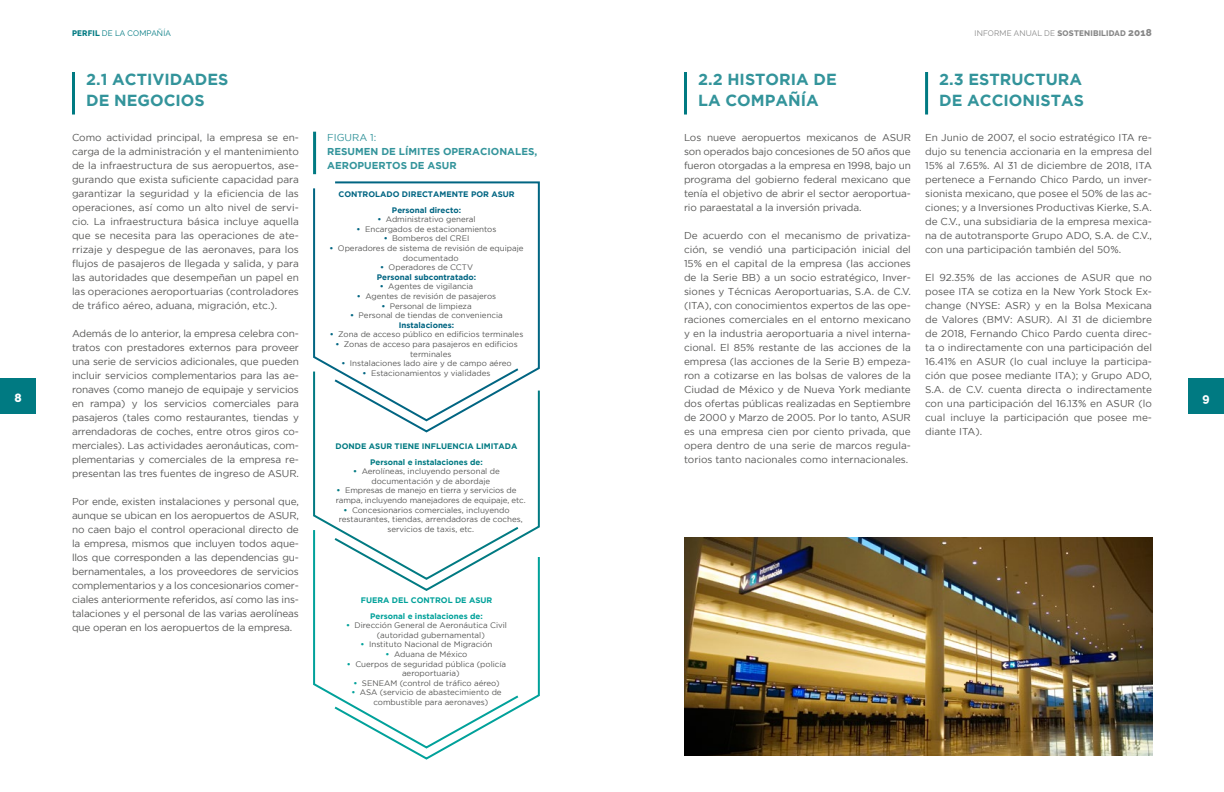
<style>
.page{position:relative;width:1224px;height:792px;background:#fff}
.page>*{position:absolute;margin:0;border:0;box-sizing:border-box;transform-origin:0 0}
.t1{font:700 16px/21px "Gotham";color:#33949b}
.t2{font:800 12px "Raleway";color:#fff}
.t3{font:10px/14px "Gotham";color:#575756;text-align:justify}
.t4{font:700 10px/14px "Gotham";color:#33949b}
.t5{font:10px "Gotham";color:#33949b}
.t6{font:8px/9.6px "Gotham";color:#575756}
.t7{font:700 8px/15.6px "Gotham";color:#006582;text-align:center}
.t8{font:700 8px/15.6px "Gotham";color:#007a82;text-align:center}
.t9{font:700 8px/15.6px "Gotham";color:#00a19a;text-align:center}
.t10{font:8px "Raleway";letter-spacing:.025em;color:#878787}
.t11{font:8px "Raleway";letter-spacing:.025em;color:#007a82}
.s1{font-weight:800}
.s2{font-weight:800;font-size:10px}
.s3{font-weight:700;color:#006582}
.s4{font-weight:400;color:#575756}
.s5{font-weight:700;color:#007a82}
.s6{font-weight:700;color:#00a19a}
</style>
<div class="page">
<img style="left:684px;top:537px;width:468px;height:219px">
<div style="left:0;top:378px;width:36px;height:36px;background:#007a82"></div>
<div style="left:1188px;top:378px;width:36px;height:36px;background:#007a82"></div>
<hr style="left:72px;top:72px;width:3px;height:43px;background:#007a82">
<hr style="left:684px;top:72px;width:3px;height:43px;background:#007a82">
<hr style="left:925px;top:72px;width:3px;height:43px;background:#007a82">
<hr style="left:313px;top:132px;width:3px;height:42px;background:#007a82">
<svg style="left:335px;top:181px;width:205px;height:199px"></svg>
<svg style="left:313px;top:186px;width:208px;height:184px"></svg>
<svg style="left:313px;top:370px;width:208px;height:157px"></svg>
<svg style="left:332px;top:389px;width:208px;height:149px"></svg>
<svg style="left:313px;top:528px;width:208px;height:168px"></svg>
<svg style="left:332px;top:555px;width:208px;height:205px"></svg>
<p class="t11" style="left:72px;top:29px;width:100px"><span class="s1">PERFIL</span> DE LA COMPAÑÍA</p>
<p class="t10" style="left:975px;top:29px;width:179px">INFORME ANUAL DE <span class="s1">SOSTENIBILIDAD</span> <span class="s2">2018</span></p>
<h1 class="t1" style="left:86px;top:68px;width:144px">2.1 ACTIVIDADES<br>DE NEGOCIOS</h1>
<h1 class="t1" style="left:698px;top:68px;width:140px">2.2 HISTORIA DE<br>LA COMPAÑÍA</h1>
<h1 class="t1" style="left:939px;top:68px;width:146px">2.3 ESTRUCTURA<br>DE ACCIONISTAS</h1>
<p class="t3" style="left:684px;top:130px;width:228px">Los nueve aeropuertos mexicanos de ASUR son operados bajo concesiones de 50 años que fueron otorgadas a la empresa en 1998, bajo un programa del gobierno federal mexicano que tenía el objetivo de abrir el sector aeroportua&shy;rio paraestatal a la inversión privada.</p>
<p class="t3" style="left:684px;top:228px;width:228px">De acuerdo con el mecanismo de privatiza&shy;ción, se vendió una participación inicial del 15% en el capital de la empresa (las acciones de la Serie BB) a un socio estratégico, Inver&shy;siones y Técnicas Aeroportuarias, S.A. de C.V. (ITA), con conocimientos expertos de las ope&shy;raciones comerciales en el entorno mexicano y en la industria aeroportuaria a nivel interna&shy;cional. El 85% restante de las acciones de la empresa (las acciones de la Serie B) empeza&shy;ron a cotizarse en las bolsas de valores de la Ciudad de México y de Nueva York mediante dos ofertas públicas realizadas en Septiembre de 2000 y Marzo de 2005. Por lo tanto, ASUR es una empresa cien por ciento privada, que opera dentro de una serie de marcos regula&shy;torios tanto nacionales como internacionales.</p>
<p class="t3" style="left:925px;top:130px;width:228px">En Junio de 2007, el socio estratégico ITA re&shy;dujo su tenencia accionaria en la empresa del 15% al 7.65%. Al 31 de diciembre de 2018, ITA pertenece a Fernando Chico Pardo, un inver&shy;sionista mexicano, que posee el 50% de las ac&shy;ciones; y a Inversiones Productivas Kierke, S.A. de C.V., una subsidiaria de la empresa mexica&shy;na de autotransporte Grupo ADO, S.A. de C.V., con una participación también del 50%.</p>
<p class="t3" style="left:925px;top:270px;width:228px">El 92.35% de las acciones de ASUR que no posee ITA se cotiza en la New York Stock Ex&shy;change (NYSE: ASR) y en la Bolsa Mexicana de Valores (BMV: ASUR). Al 31 de diciembre de 2018, Fernando Chico Pardo cuenta direc&shy;ta o indirectamente con una participación del 16.41% en ASUR (lo cual incluye la participa&shy;ción que posee mediante ITA); y Grupo ADO, S.A. de C.V. cuenta directa o indirectamente con una participación del 16.13% en ASUR (lo cual incluye la participación que posee me&shy;diante ITA).</p>
<p class="t3" style="left:72px;top:130px;width:228px">Como actividad principal, la empresa se en&shy;carga de la administración y el mantenimiento de la infraestructura de sus aeropuertos, ase&shy;gurando que exista suficiente capacidad para garantizar la seguridad y la eficiencia de las operaciones, así como un alto nivel de servi&shy;cio. La infraestructura básica incluye aquella que se necesita para las operaciones de ate&shy;rrizaje y despegue de las aeronaves, para los flujos de pasajeros de llegada y salida, y para las autoridades que desempeñan un papel en las operaciones aeroportuarias (controladores de tráfico aéreo, aduana, migración, etc.).</p>
<p class="t3" style="left:72px;top:326px;width:228px">Además de lo anterior, la empresa celebra con&shy;tratos con prestadores externos para proveer una serie de servicios adicionales, que pueden incluir servicios complementarios para las ae&shy;ronaves (como manejo de equipaje y servicios en rampa) y los servicios comerciales para pasajeros (tales como restaurantes, tiendas y arrendadoras de coches, entre otros giros co&shy;merciales). Las actividades aeronáuticas, com&shy;plementarias y comerciales de la empresa re&shy;presentan las tres fuentes de ingreso de ASUR.</p>
<p class="t3" style="left:72px;top:494px;width:228px">Por ende, existen instalaciones y personal que, aunque se ubican en los aeropuertos de ASUR, no caen bajo el control operacional directo de la empresa, mismos que incluyen todos aque&shy;llos que corresponden a las dependencias gu&shy;bernamentales, a los proveedores de servicios complementarios y a los concesionarios comer&shy;ciales anteriormente referidos, así como las ins&shy;talaciones y el personal de las varias aerolíneas que operan en los aeropuertos de la empresa.</p>
<p class="t5" style="left:327px;top:132px;width:51px">FIGURA 1:</p>
<p class="t4" style="left:327px;top:144px;width:212px">RESUMEN DE LÍMITES OPERACIONALES,<br>AEROPUERTOS DE ASUR</p>
<p class="t7" style="left:338px;top:186px;width:178px">CONTROLADO DIRECTAMENTE POR ASUR<br>Personal directo:</p>
<p class="t6" style="left:377px;top:214px;width:100px"><span class="s3">•</span> Administrativo general</p>
<p class="t6" style="left:357px;top:224px;width:141px"><span class="s3">•</span> Encargados de estacionamientos</p>
<p class="t6" style="left:384px;top:234px;width:87px"><span class="s3">•</span> Bomberos del CREI</p>
<p class="t6" style="left:403px;top:243px;width:122px;text-indent:-74px"><span class="s3">•</span> Operadores de sistema de revisión de equipaje documentado</p>
<p class="t7" style="left:377px;top:262px;width:101px;line-height:9.6px">• <span class="s4">Operadores de CCTV<br></span>Personal subcontratado:</p>
<p class="t6" style="left:380px;top:282px;width:95px"><span class="s3">•</span> Agentes de vigilancia</p>
<p class="t6" style="left:357px;top:291px;width:141px"><span class="s3">•</span> Agentes de revisión de pasajeros</p>
<p class="t6" style="left:381px;top:301px;width:92px"><span class="s3">•</span> Personal de limpieza</p>
<p class="t6" style="left:350px;top:310px;width:154px;text-align:center"><span class="s3">•</span> Personal de tiendas de conveniencia<br><span class="s3">Instalaciones:</span></p>
<p class="t6" style="left:330px;top:330px;width:195px"><span class="s3">•</span> Zona de acceso público en edificios terminales</p>
<p class="t6" style="left:410px;top:339px;width:109px;text-indent:-75px"><span class="s3">•</span> Zonas de acceso para pasajeros en edificios terminales</p>
<p class="t6" style="left:341px;top:358px;width:172px"><span class="s3">•</span> Instalaciones lado aire y de campo aéreo</p>
<p class="t6" style="left:363px;top:368px;width:129px"><span class="s3">•</span> Estacionamientos y vialidades</p>
<p class="t2" style="left:14px;top:391px;width:9px">8</p>
<p class="t2" style="left:1202px;top:391px;width:9px">9</p>
<p class="t8" style="left:336px;top:438px;width:183px">DONDE ASUR TIENE INFLUENCIA LIMITADA<br>Personal e instalaciones de:</p>
<p class="t6" style="left:371px;top:466px;width:130px;text-indent:-18px"><span class="s5">•</span> Aerolíneas, incluyendo personal de documentación y de abordaje</p>
<p class="t6" style="left:336px;top:486px;width:191px"><span class="s5">•</span> Empresas de manejo en tierra y servicios de rampa, incluyendo manejadores de equipaje, etc.</p>
<p class="t6" style="left:344px;top:505px;width:168px"><span class="s5">•</span> Concesionarios comerciales, incluyendo</p>
<p class="t6" style="left:339px;top:514px;width:185px">restaurantes, tiendas, arrendadoras de coches,</p>
<p class="t6" style="left:387px;top:524px;width:88px">servicios de taxis, etc.</p>
<p class="t9" style="left:361px;top:592px;width:133px">FUERA DEL CONTROL DE ASUR<br>Personal e instalaciones de:</p>
<p class="t6" style="left:377px;top:620px;width:132px;text-indent:-31px"><span class="s6">•</span> Dirección General de Aeronáutica Civil (autoridad gubernamental)</p>
<p class="t6" style="left:361px;top:640px;width:133px"><span class="s6">•</span> Instituto Nacional de Migración</p>
<p class="t6" style="left:386px;top:649px;width:83px"><span class="s6">•</span> Aduana de México</p>
<p class="t6" style="left:402px;top:659px;width:106px;text-indent:-55px"><span class="s6">•</span> Cuerpos de seguridad pública (policía aeroportuaria)</p>
<p class="t6" style="left:353px;top:678px;width:148px"><span class="s6">•</span> SENEAM (control de tráfico aéreo)</p>
<p class="t6" style="left:373px;top:688px;width:130px;text-indent:-22px"><span class="s6">•</span> ASA (servicio de abastecimiento de combustible para aeronaves)</p>
</div>
